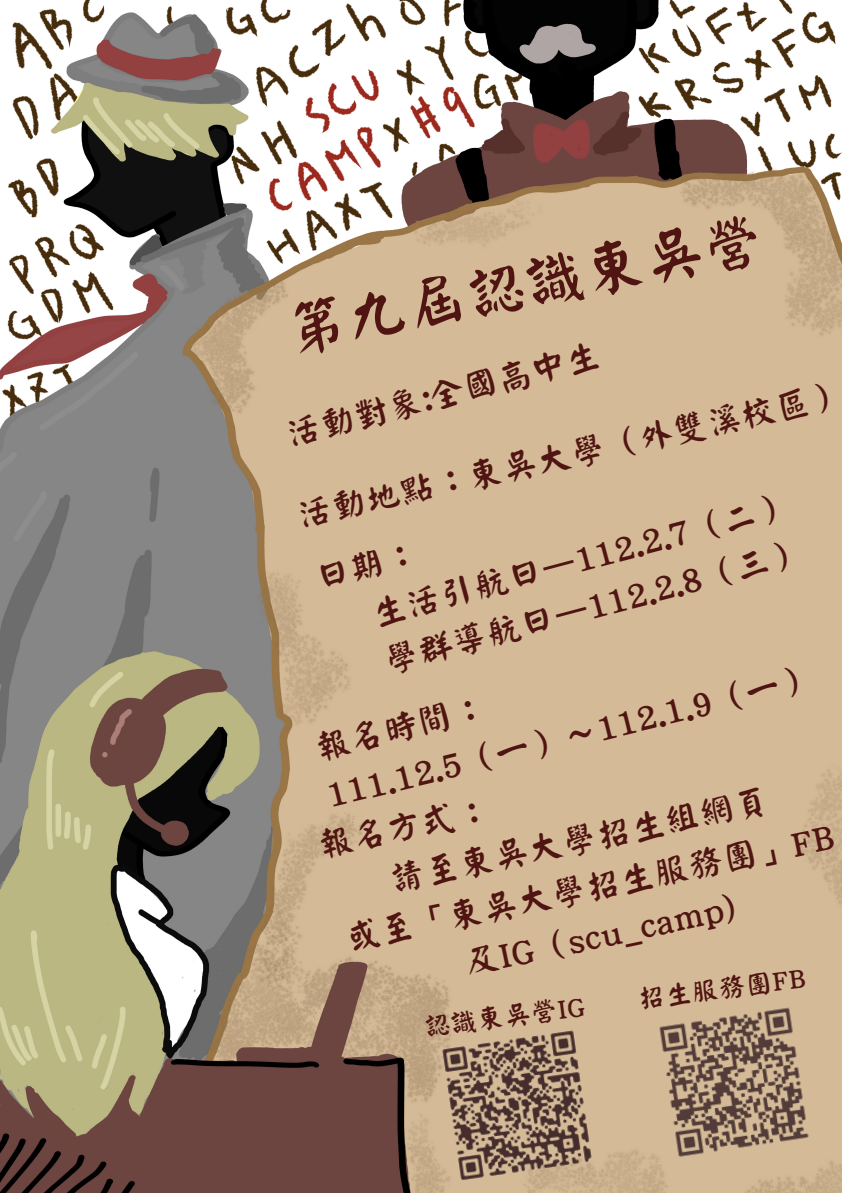
<style>
.page{position:relative;width:842px;height:1193px;background:#fff}
.page>*{position:absolute;margin:0;border:0;box-sizing:border-box;transform-origin:0 0}
.t1{font:60.5px "Han Wang Yan Kai";color:#501513}
.t2{font:35px/49.1px "Han Wang Yan Kai";color:#501513}
.t3{font:27px "Han Wang Yan Kai";color:#501513}
</style>
<div class="page">
<img style="left:0;top:0;width:842px;height:1192px">
<img style="left:439px;top:1027px;width:157px;height:156px">
<img style="left:656px;top:1004px;width:157px;height:156px">
<h1 class="t1" style="left:282px;top:302px;width:486px;rotate:-11deg">第九屆認識東吳營</h1>
<p class="t2" style="left:280px;top:410px;width:325px;rotate:-14deg">活動對象:全國高中生</p>
<p class="t2" style="left:292px;top:493px;width:562px;rotate:-13deg">活動地點：東吳大學（外雙溪校區）</p>
<p class="t2" style="left:353px;top:543px;width:434px;text-indent:-45px;rotate:-15deg">日期：<br>生活引航日—112.2.7（二）學群導航日—112.2.8（三）</p>
<p class="t2" style="left:310px;top:724px;width:502px;line-height:49.4px;rotate:-14deg">報名時間：<br>111.12.5（一）～112.1.9（一）</p>
<p class="t2" style="left:386px;top:855px;width:387px;rotate:-12deg">請至東吳大學招生組網頁</p>
<p class="t2" style="left:313px;top:821px;width:177px;rotate:-12deg">報名方式：</p>
<p class="t2" style="left:341px;top:915px;width:499px;rotate:-12deg">或至「東吳大學招生服務團」FB</p>
<p class="t2" style="left:460px;top:940px;width:277px;rotate:-12deg">及IG（scu_camp)</p>
<p class="t3" style="left:422px;top:1013px;width:164px;rotate:-7deg">認識東吳營IG</p>
<p class="t3" style="left:637px;top:985px;width:169px;rotate:-7deg">招生服務團FB</p>
</div>
